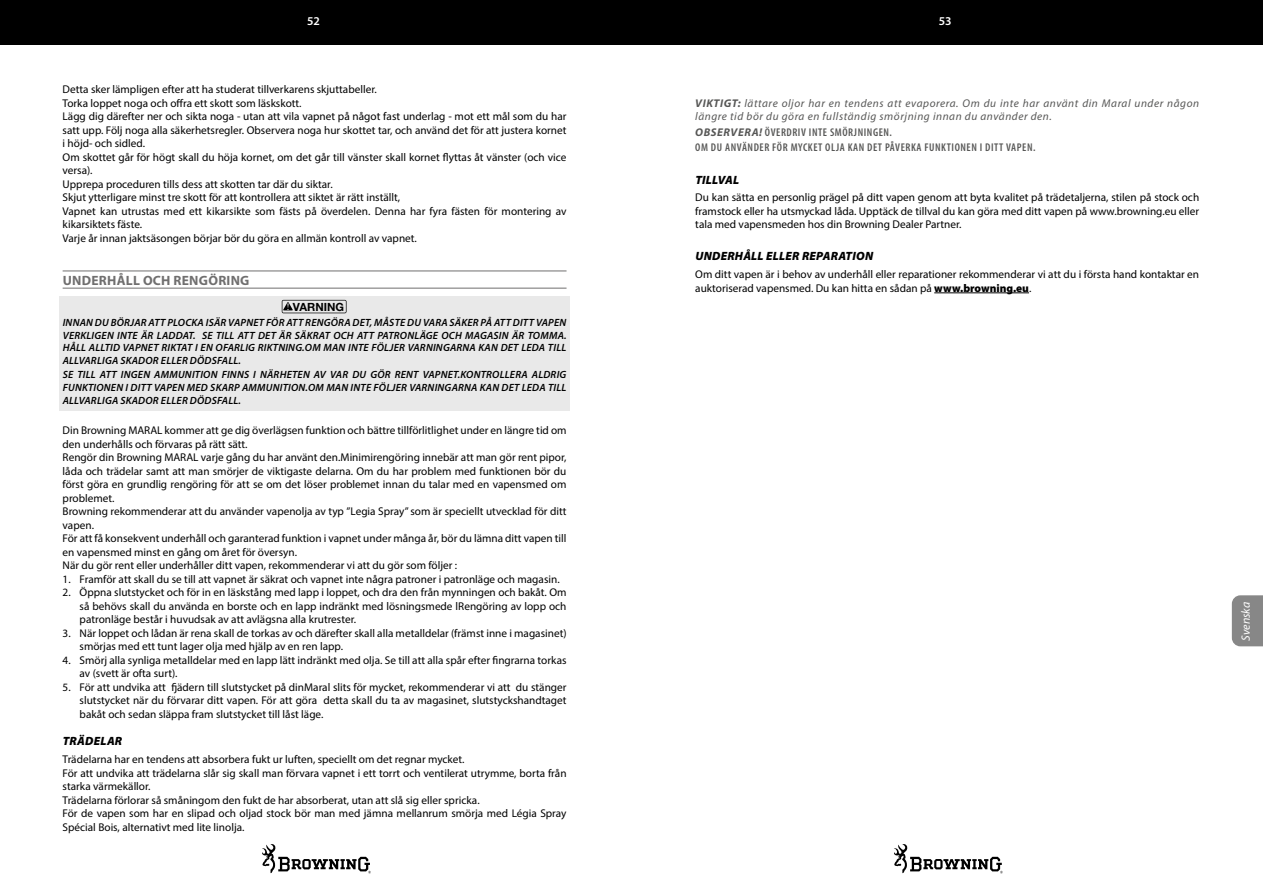
<style>
.page{position:relative;width:1263px;height:893px;background:#fff}
.page>*{position:absolute;margin:0;border:0;box-sizing:border-box;transform-origin:0 0}
.t1{font:700 13.5px "Myriad Pro";letter-spacing:.02em;color:#706f6f}
.t2{font:italic 900 12px "Myriad Pro";letter-spacing:.02em;color:#000}
.t3{font:italic 12px "Myriad Pro";color:#fff}
.t4{font:600 12px "Myriad Pro";color:#fff}
.t5{font:11.25px/13.5px "Myriad Pro";color:#000}
.t6{font:italic 11.25px/13.5px "Myriad Pro";letter-spacing:.05em;color:#575756}
.t7{font:600 condensed 11.25px/15.6px "Myriad Pro";letter-spacing:.05em;color:#575756}
.t8{font:700 11.25px "Helvetica Neue";color:#000}
.t9{font:italic 600 10.5px/12.6px "Myriad Pro";letter-spacing:.02em;color:#000;text-align:justify}
.s1{font-weight:700}
.s2{font-weight:700;font-style:italic;font-stretch:normal}
.s3{font-weight:900}
</style>
<div class="page">
<div style="left:0;top:0;width:1263px;height:45px;background:#000"></div>
<svg style="left:262px;top:844px;width:109px;height:29px"></svg>
<svg style="left:894px;top:844px;width:109px;height:29px"></svg>
<div style="left:60px;top:296px;width:510px;height:115px;background:#e9e9e9"></div>
<hr style="left:63px;top:271px;width:503px;height:1px;background:#706f6f">
<hr style="left:63px;top:288px;width:503px;height:1px;background:#706f6f">
<svg style="left:282px;top:300px;width:65px;height:13px"></svg>
<hr style="left:934px;top:293px;width:95px;height:1px;background:#000">
<div style="left:1232px;top:595px;width:31px;height:51px;background:#878787"></div>
<p class="t4" style="left:307px;top:13px;width:14px">52</p>
<p class="t4" style="left:939px;top:13px;width:14px">53</p>
<p class="t5" style="left:63px;top:82px;width:505px">Detta sker lämpligen efter att ha studerat tillverkarens skjuttabeller.<br>Torka loppet noga och offra ett skott som läskskott.<br>Lägg dig därefter ner och sikta noga - utan att vila vapnet på något fast underlag - mot ett mål som du har satt upp. Följ noga alla säkerhetsregler. Observera noga hur skottet tar, och använd det för att justera kornet i höjd- och sidled.<br>Om skottet går för högt skall du höja kornet, om det går till vänster skall kornet flyttas åt vänster (och vice versa).<br>Upprepa proceduren tills dess att skotten tar där du siktar.<br>Skjut ytterligare minst tre skott för att kontrollera att siktet är rätt inställt,<br>Vapnet kan utrustas med ett kikarsikte som fästs på överdelen. Denna har fyra fästen för montering av kikarsiktets fäste.<br>Varje år innan jaktsäsongen börjar bör du göra en allmän kontroll av vapnet.</p>
<p class="t1" style="left:63px;top:271px;width:188px">UNDERHÅLL OCH RENGÖRING</p>
<p class="t8" style="left:293px;top:300px;width:53px">VARNING</p>
<p class="t9" style="left:63px;top:316px;width:505px">INNAN DU BÖRJAR ATT PLOCKA ISÄR VAPNET FÖR ATT RENGÖRA DET, MÅSTE DU VARA SÄKER PÅ ATT DITT VAPEN VERKLIGEN INTE ÄR LADDAT. SE TILL ATT DET ÄR SÄKRAT OCH ATT PATRONLÄGE OCH MAGASIN ÄR TOMMA.<br>HÅLL ALLTID VAPNET RIKTAT I EN OFARLIG RIKTNING.OM MAN INTE FÖLJER VARNINGARNA KAN DET LEDA TILL ALLVARLIGA SKADOR ELLER DÖDSFALL.</p>
<p class="t9" style="left:63px;top:368px;width:505px">SE TILL ATT INGEN AMMUNITION FINNS I NÄRHETEN AV VAR DU GÖR RENT VAPNET.KONTROLLERA ALDRIG FUNKTIONEN I DITT VAPEN MED SKARP AMMUNITION.OM MAN INTE FÖLJER VARNINGARNA KAN DET LEDA TILL ALLVARLIGA SKADOR ELLER DÖDSFALL.</p>
<p class="t5" style="left:63px;top:423px;width:505px">Din Browning MARAL kommer att ge dig överlägsen funktion och bättre tillförlitlighet under en längre tid om den underhålls och förvaras på rätt sätt.<br>Rengör din Browning MARAL varje gång du har använt den.Minimirengöring innebär att man gör rent pipor, låda och trädelar samt att man smörjer de viktigaste delarna. Om du har problem med funktionen bör du först göra en grundlig rengöring för att se om det löser problemet innan du talar med en vapensmed om problemet.<br>Browning rekommenderar att du använder vapenolja av typ ”Legia Spray” som är speciellt utvecklad för ditt vapen.<br>För att få konsekvent underhåll och garanterad funktion i vapnet under många år, bör du lämna ditt vapen till en vapensmed minst en gång om året för översyn.<br>När du gör rent eller underhåller ditt vapen, rekommenderar vi att du gör som följer :</p>
<p class="t5" style="left:63px;top:572px;width:499px">1. Framför att skall du se till att vapnet är säkrat och vapnet inte några patroner i patronläge och magasin.</p>
<p class="t5" style="left:80px;top:585px;width:488px;text-align:justify;text-indent:-17px">2. Öppna slutstycket och för in en läskstång med lapp i loppet, och dra den från mynningen och bakåt. Om så behövs skall du använda en borste och en lapp indränkt med lösningsmede lRengöring av lopp och patronläge består i huvudsak av att avlägsna alla krutrester.</p>
<p class="t5" style="left:80px;top:626px;width:488px;text-indent:-17px">3. När loppet och lådan är rena skall de torkas av och därefter skall alla metalldelar (främst inne i magasinet) smörjas med ett tunt lager olja med hjälp av en ren lapp.</p>
<p class="t5" style="left:80px;top:653px;width:488px;text-indent:-17px">4. Smörj alla synliga metalldelar med en lapp lätt indränkt med olja. Se till att alla spår efter fingrarna torkas av (svett är ofta surt).</p>
<p class="t5" style="left:80px;top:680px;width:488px;text-align:justify;text-indent:-17px">5. För att undvika att fjädern till slutstycket på dinMaral slits för mycket, rekommenderar vi att du stänger slutstycket när du förvarar ditt vapen. För att göra detta skall du ta av magasinet, slutstyckshandtaget bakåt och sedan släppa fram slutstycket till låst läge.</p>
<p class="t2" style="left:63px;top:735px;width:61px">TRÄDELAR</p>
<p class="t5" style="left:63px;top:752px;width:505px">Trädelarna har en tendens att absorbera fukt ur luften, speciellt om det regnar mycket.<br>För att undvika att trädelarna slår sig skall man förvara vapnet i ett torrt och ventilerat utrymme, borta från starka värmekällor.<br>Trädelarna förlorar så småningom den fukt de har absorberat, utan att slå sig eller spricka.<br>För de vapen som har en slipad och oljad stock bör man med jämna mellanrum smörja med Légia Spray Spécial Bois, alternativt med lite linolja.</p>
<p class="t6" style="left:695px;top:96px;width:505px"><span class="s1">VIKTIGT:</span> lättare oljor har en tendens att evaporera. Om du inte har använt din Maral under någon längre tid bör du göra en fullständig smörjning innan du använder den.</p>
<p class="t7" style="left:695px;top:124px;width:342px"><span class="s2">OBSERVERA!</span> ÖVERDRIV INTE SMÖRJNINGEN.<br>OM DU ANVÄNDER FÖR MYCKET OLJA KAN DET PÅVERKA FUNKTIONEN I DITT VAPEN.</p>
<p class="t2" style="left:695px;top:173px;width:45px">TILLVAL</p>
<p class="t5" style="left:695px;top:191px;width:505px;text-align:justify">Du kan sätta en personlig prägel på ditt vapen genom att byta kvalitet på trädetaljerna, stilen på stock och framstock eller ha utsmyckad låda. Upptäck de tillval du kan göra med ditt vapen på www.browning.eu eller tala med vapensmeden hos din Browning Dealer Partner.</p>
<p class="t2" style="left:695px;top:250px;width:179px">UNDERHÅLL ELLER REPARATION</p>
<p class="t5" style="left:695px;top:267px;width:505px">Om ditt vapen är i behov av underhåll eller reparationer rekommenderar vi att du i första hand kontaktar en auktoriserad vapensmed. Du kan hitta en sådan på <span class="s3">www.browning.eu</span>.</p>
<p class="t3" style="left:1238px;top:641px;width:40px;rotate:-90deg">Svenska</p>
</div>
